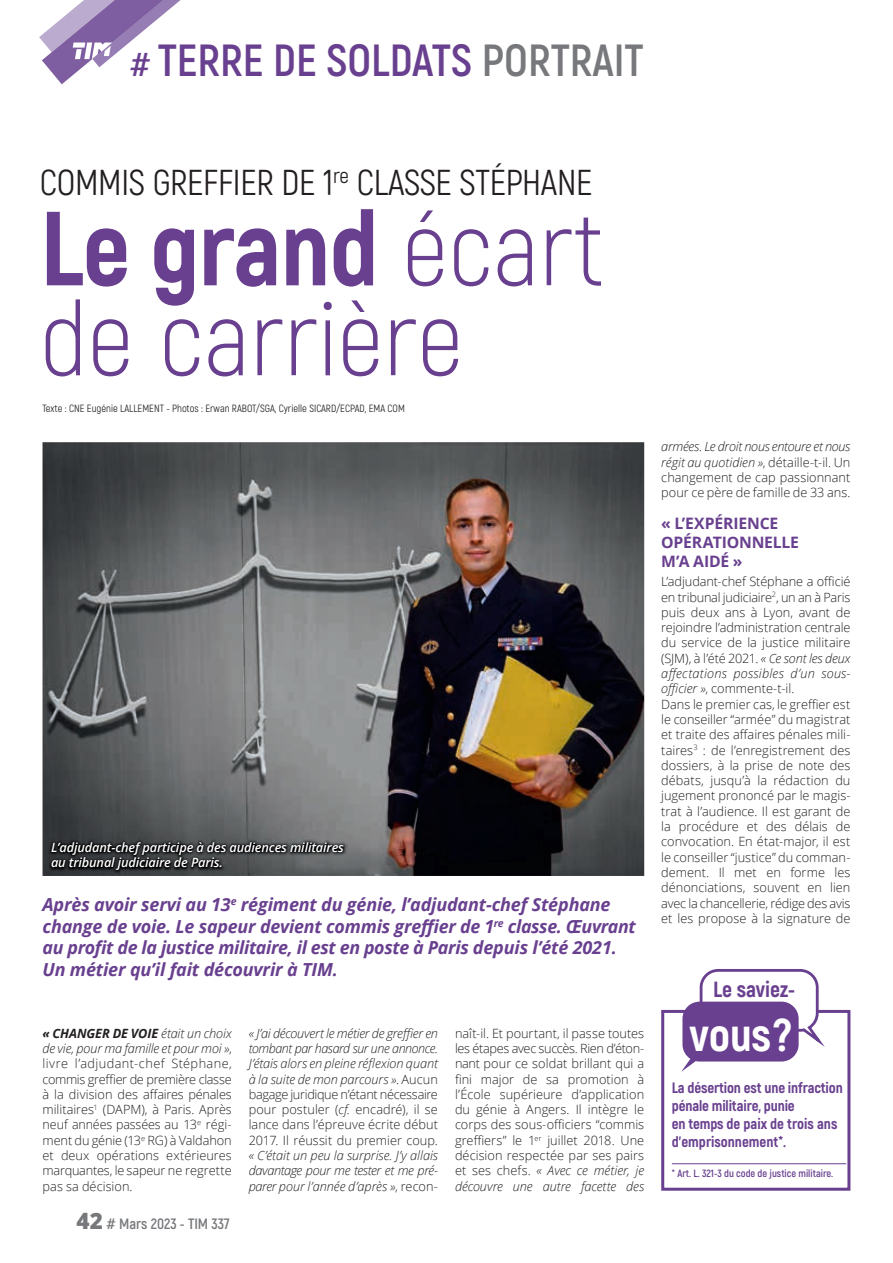
<style>
.page{position:relative;width:893px;height:1263px;background:#fff}
.page>*{position:absolute;margin:0;border:0;box-sizing:border-box;transform-origin:0 0}
.t1{font:300 105px/90px "Akrobat";color:#69408f}
.t2{font:800 45.9px "Akrobat";color:#fff}
.t3{font:700 45px "Akrobat";color:#69408f}
.t4{font:36px "Akrobat";letter-spacing:-.01em;color:#231f20}
.t5{font:800 21.9px "Akrobat";color:#69408f}
.t6{font:italic 700 18px/21.6px "Open Sans";letter-spacing:-.01em;color:#69408f}
.t7{font:700 15.75px/18.9px "Open Sans";letter-spacing:-.015em;color:#69408f}
.t8{font:800 15px/18px "Akrobat";letter-spacing:-.01em;color:#69408f}
.t9{font:700 15px "Akrobat";color:#76787b}
.t10{font:300 12.75px/15.3px "Open Sans";color:#231f20;text-align:justify}
.t11{font:italic 300 12.75px/15.3px "Open Sans";letter-spacing:-.01em;color:#231f20;text-align:justify}
.t12{font:italic 600 12.75px/15.3px "Open Sans";letter-spacing:-.01em;color:#fff}
.t13{font:10.5px "Akrobat";color:#231f20}
.t14{font:700 10.5px "Akrobat";color:#69408f}
.s1{font-size:33px}
.s2{color:#76787b}
.s3{font-weight:800}
.s4{font-weight:700;font-style:italic}
.s5{font-style:italic}
.s6{font-style:normal}
.s7{font-family:"Open Sans";font-weight:800;font-size:22.5px}
</style>
<div class="page">
<svg style="left:39px;top:0;width:142px;height:84px"></svg>
<div style="left:661px;top:1010px;width:189px;height:181px;background:#fff;border:3px solid #69408f"></div>
<hr style="left:672px;top:1163px;width:174px;height:1px;background:#69408f">
<svg style="left:681px;top:969px;width:150px;height:103px"></svg>
<img style="left:43px;top:442px;width:601px;height:434px">
<img style="left:48px;top:839px;width:299px;height:35px">
<h3 class="t3" style="left:130px;top:32px;width:515px"><span class="s1">#</span> TERRE DE SOLDATS <span class="s2">PORTRAIT</span></h3>
<h3 class="t4" style="left:40px;top:161px;width:554px">COMMIS GREFFIER DE 1<sup>re</sup> CLASSE STÉPHANE</h3>
<h1 class="t1" style="left:40px;top:203px;width:565px"><span class="s3">Le grand</span> écart de carrière</h1>
<p class="t13" style="left:43px;top:402px;width:364px">Texte : CNE Eugénie LALLEMENT - Photos : Erwan RABOT/SGA, Cyrielle SICARD/ECPAD, EMA COM</p>
<p class="t12" style="left:51px;top:840px;width:294px">L’adjudant-chef participe à des audiences militaires au tribunal judiciaire de Paris.</p>
<p class="t6" style="left:43px;top:893px;width:595px">Après avoir servi au 13<sup>e</sup> régiment du génie, l’adjudant-chef Stéphane change de voie. Le sapeur devient commis greffier de 1<sup>re</sup> classe. Œuvrant au profit de la justice militaire, il est en poste à Paris depuis l’été 2021.<br>Un métier qu’il fait découvrir à TIM.</p>
<p class="t10" style="left:43px;top:1025px;width:191px"><span class="s4">« CHANGER DE VOIE</span> <span class="s5">était un choix de vie, pour ma famille et pour moi »</span>, livre l’adjudant-chef Stéphane, commis greffier de première classe à la division des affaires pénales militaires<sup>1</sup> (DAPM), à Paris. Après neuf années passées au 13<sup>e</sup> régi&shy;ment du génie (13<sup>e</sup> RG) à Valdahon et deux opérations extérieures marquantes, le sapeur ne regrette pas sa décision.</p>
<p class="t11" style="left:249px;top:1025px;width:191px">« J’ai découvert le métier de greffier en tombant par hasard sur une annonce.<br>J’étais alors en pleine réflexion quant à la suite de mon parcours »<span class="s6">. Aucun bagage juridique n’étant nécessaire pour postuler (</span>cf. <span class="s6">encadré), il se lance dans l’épreuve écrite début 2017. Il réussit du premier coup.</span></p>
<p class="t11" style="left:249px;top:1147px;width:191px">« C’était un peu la surprise. J’y allais davantage pour me tester et me pré&shy;parer pour l’année d’après »<span class="s6">, recon-</span></p>
<p class="t9" style="left:77px;top:1214px;width:155px"><span class="s7">42</span> # Mars 2023 - TIM 337</p>
<p class="t10" style="left:455px;top:1025px;width:191px">naît-il. Et pourtant, il passe toutes les étapes avec succès. Rien d’éton&shy;nant pour ce soldat brillant qui a fini major de sa promotion à l’École supérieure d’application du génie à Angers. Il intègre le corps des sous-officiers “commis greffiers” le 1<sup>er</sup> juillet 2018. Une décision respectée par ses pairs et ses chefs. <span class="s5">« Avec ce métier, je découvre une autre facette des</span></p>
<p class="t10" style="left:661px;top:439px;width:191px"><span class="s5">armées. Le droit nous entoure et nous régit au quotidien »</span>, détaille-t-il. Un changement de cap passionnant pour ce père de famille de 33 ans.</p>
<p class="t7" style="left:661px;top:513px;width:139px">« L’EXPÉRIENCE<br>OPÉRATIONNELLE<br>M’A AIDÉ »</p>
<p class="t10" style="left:661px;top:574px;width:191px;text-align:left">L’adjudant-chef Stéphane a officié en tribunal judiciaire<sup>2</sup>, un an à Paris puis deux ans à Lyon, avant de rejoindre l’administration centrale du service de la justice militaire (SJM), à l’été 2021. <span class="s5">« Ce sont les deux affectations possibles d’un sous&shy;officier »</span>, commente-t-il.<br>Dans le premier cas, le greffier est le conseiller “armée” du magistrat et traite des affaires pénales mili&shy;taires<sup>3</sup> : de l’enregistrement des dossiers, à la prise de note des débats, jusqu’à la rédaction du jugement prononcé par le magis&shy;trat à l’audience. Il est garant de la procédure et des délais de convocation. En état-major, il est le conseiller “justice” du comman&shy;dement. Il met en forme les dénonciations, souvent en lien avec la chancellerie, rédige des avis et les propose à la signature de</p>
<h3 class="t5" style="left:713px;top:975px;width:84px">Le saviez-</h3>
<h2 class="t2" style="left:689px;top:1005px;width:104px">vous?</h2>
<p class="t8" style="left:672px;top:1079px;width:172px">La désertion est une infraction pénale militaire, punie<br>en temps de paix de trois ans d’emprisonnement*.</p>
<p class="t14" style="left:672px;top:1167px;width:163px">* Art. L. 321-3 du code de justice militaire.</p>
</div>
